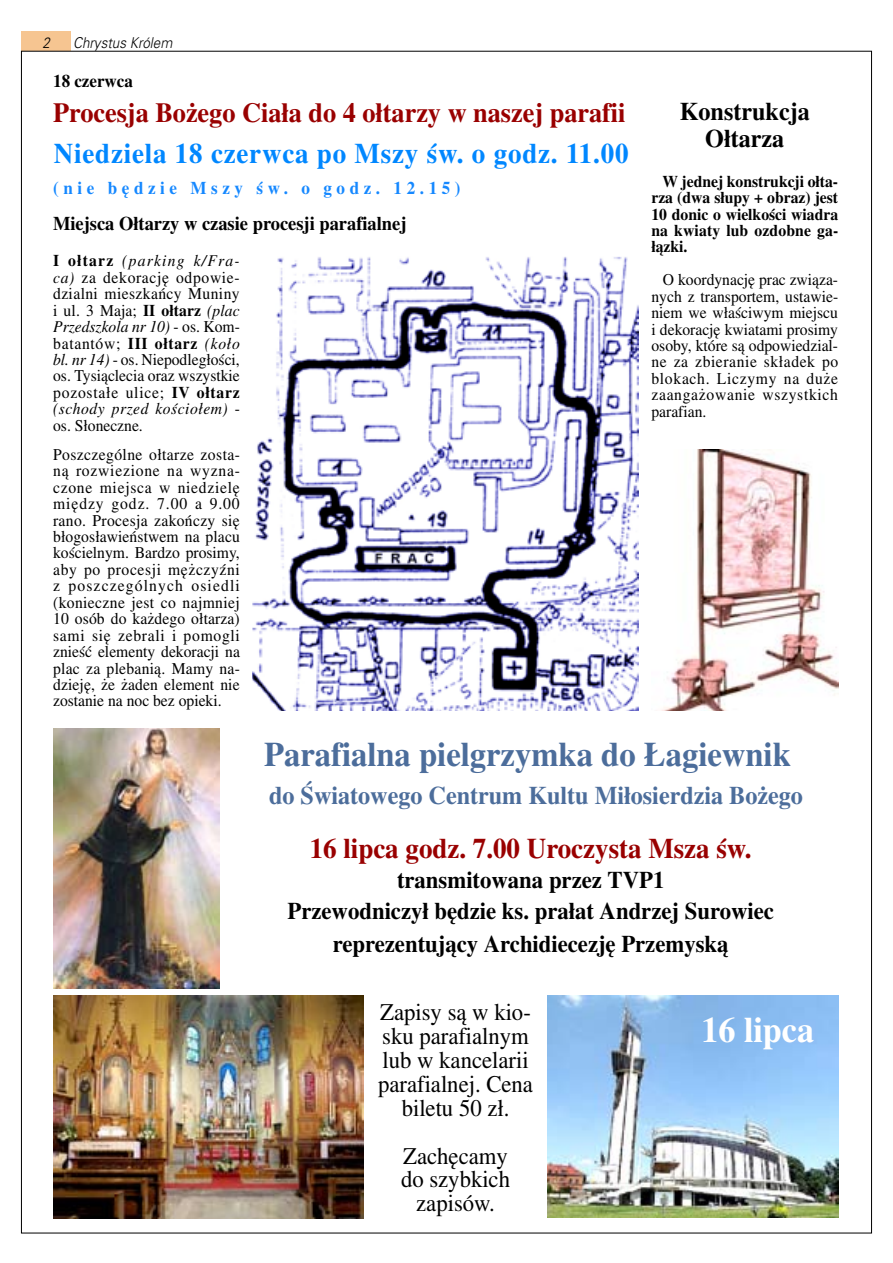
<style>
.page{position:relative;width:893px;height:1263px;background:#fff}
.page>*{position:absolute;margin:0;border:0;box-sizing:border-box;transform-origin:0 0}
.t1{font:700 35.85px "Toronto";color:#fff;scale:.95 1}
.t2{font:700 34.35px "Toronto";color:#4c6d9b;scale:.95 1}
.t3{font:700 28.35px "Toronto";letter-spacing:.03em;color:#0087ff;scale:.95 1}
.t4{font:700 28.35px "Toronto";color:#900;scale:.95 1}
.t5{font:700 27.6px "Toronto";color:#900;scale:.95 1}
.t6{font:700 25.35px "Toronto";color:#4c6d9b;scale:.95 1}
.t7{font:700 25.35px/26.8px "Toronto";color:#000;text-align:center;scale:.95 1}
.t8{font:700 23.85px/32.1px "Toronto";color:#000;text-align:center;scale:.95 1}
.t9{font:23.85px/23.9px "Toronto";color:#000;text-align:center;scale:.95 1}
.t10{font:700 19.35px "Toronto";color:#000;scale:.95 1}
.t11{font:700 18px "Toronto";letter-spacing:.27em;color:#1588ff;scale:.95 1}
.t12{font:700 18px "Toronto";color:#000;scale:.95 1}
.t13{font:16.5px/16.5px "Toronto";letter-spacing:.01em;color:#000;text-align:justify;scale:.95 1}
.t14{font:700 16.5px/16.5px "Toronto";color:#000;text-align:justify;scale:.95 1}
.t15{font:italic 15px "USA Light";color:#000;scale:.9 1}
.s1{font-weight:700}
.s2{font-style:italic}
</style>
<div class="page">
<div style="left:21px;top:31px;width:50px;height:20px;background:#f6c591"></div>
<img style="left:661px;top:449px;width:177px;height:262px">
<img style="left:253px;top:257px;width:386px;height:454px">
<img style="left:547px;top:995px;width:291px;height:222px">
<img style="left:53px;top:995px;width:311px;height:223px">
<img style="left:53px;top:728px;width:166px;height:261px">
<p class="t15" style="left:42px;top:34px;width:10px">2</p>
<p class="t15" style="left:73px;top:34px;width:112px">Chrystus Królem</p>
<p class="t12" style="left:53px;top:70px;width:86px">18 czerwca</p>
<h3 class="t5" style="left:53px;top:97px;width:604px">Procesja Bożego Ciała do 4 ołtarzy w naszej parafii</h3>
<h3 class="t3" style="left:54px;top:137px;width:606px">Niedziela 18 czerwca po Mszy św. o godz. 11.00</h3>
<p class="t11" style="left:53px;top:178px;width:430px">(nie będzie Mszy św. o godz. 12.15)</p>
<p class="t10" style="left:53px;top:213px;width:373px">Miejsca Ołtarzy w czasie procesji parafialnej</p>
<p class="t13" style="left:53px;top:253px;width:198px"><span class="s1">I ołtarz</span> <span class="s2">(parking k/Fra&shy;ca)</span> za dekorację odpowie&shy;dzialni mieszkańcy Muniny i ul. 3 Maja; <span class="s1">II ołtarz</span> <span class="s2">(plac Przedszkola nr 10)</span> - os. Kom&shy;batantów; <span class="s1">III ołtarz</span> <span class="s2">(koło bl. nr 14)</span> - os. Niepodległości, os. Tysiąclecia oraz wszystkie pozostałe ulice; <span class="s1">IV ołtarz </span><span class="s2">(schody przed kościołem)</span> - os. Słoneczne.</p>
<p class="t13" style="left:53px;top:446px;width:198px">Poszczególne ołtarze zosta&shy;ną rozwiezione na wyzna&shy;czone miejsca w niedzielę między godz. 7.00 a 9.00 rano. Procesja zakończy się błogosławieństwem na placu kościelnym. Bardzo prosimy, aby po procesji mężczyźni z poszczególnych osiedli (konieczne jest co najmniej 10 osób do każdego ołtarza) sami się zebrali i pomogli znieść elementy dekoracji na plac za plebanią. Mamy na&shy;dzieję, że żaden element nie zostanie na noc bez opieki.</p>
<h3 class="t7" style="left:680px;top:98px;width:138px">Konstrukcja<br>Ołtarza</h3>
<p class="t14" style="left:651px;top:173px;width:198px;text-indent:11px">W jednej konstrukcji ołta&shy;rza (dwa słupy + obraz) jest 10 donic o wielkości wiadra na kwiaty lub ozdobne ga&shy;łązki.</p>
<p class="t13" style="left:651px;top:271px;width:198px;text-indent:12px">O koordynację prac związa&shy;nych z transportem, ustawie&shy;niem we właściwym miejscu i dekorację kwiatami prosimy osoby, które są odpowiedzial&shy;ne za zbieranie składek po blokach. Liczymy na duże zaangażowanie wszystkich parafian.</p>
<h2 class="t2" style="left:264px;top:734px;width:556px">Parafialna pielgrzymka do Łagiewnik</h2>
<h3 class="t6" style="left:269px;top:781px;width:563px">do Światowego Centrum Kultu Miłosierdzia Bożego</h3>
<h3 class="t4" style="left:310px;top:832px;width:467px">16 lipca godz. 7.00 Uroczysta Msza św.</h3>
<h3 class="t8" style="left:288px;top:863px;width:513px">transmitowana przez TVP1<br>Przewodniczył będzie ks. prałat Andrzej Surowiec reprezentujący Archidiecezję Przemyską</h3>
<h3 class="t9" style="left:378px;top:1000px;width:165px">Zapisy są w kio&shy;sku parafialnym lub w kancelarii parafialnej. Cena biletu 50 zł.</h3>
<h3 class="t9" style="left:401px;top:1143px;width:116px">Zachęcamy do szybkich zapisów.</h3>
<h1 class="t1" style="left:701px;top:1009px;width:120px">16 lipca</h1>
</div>
